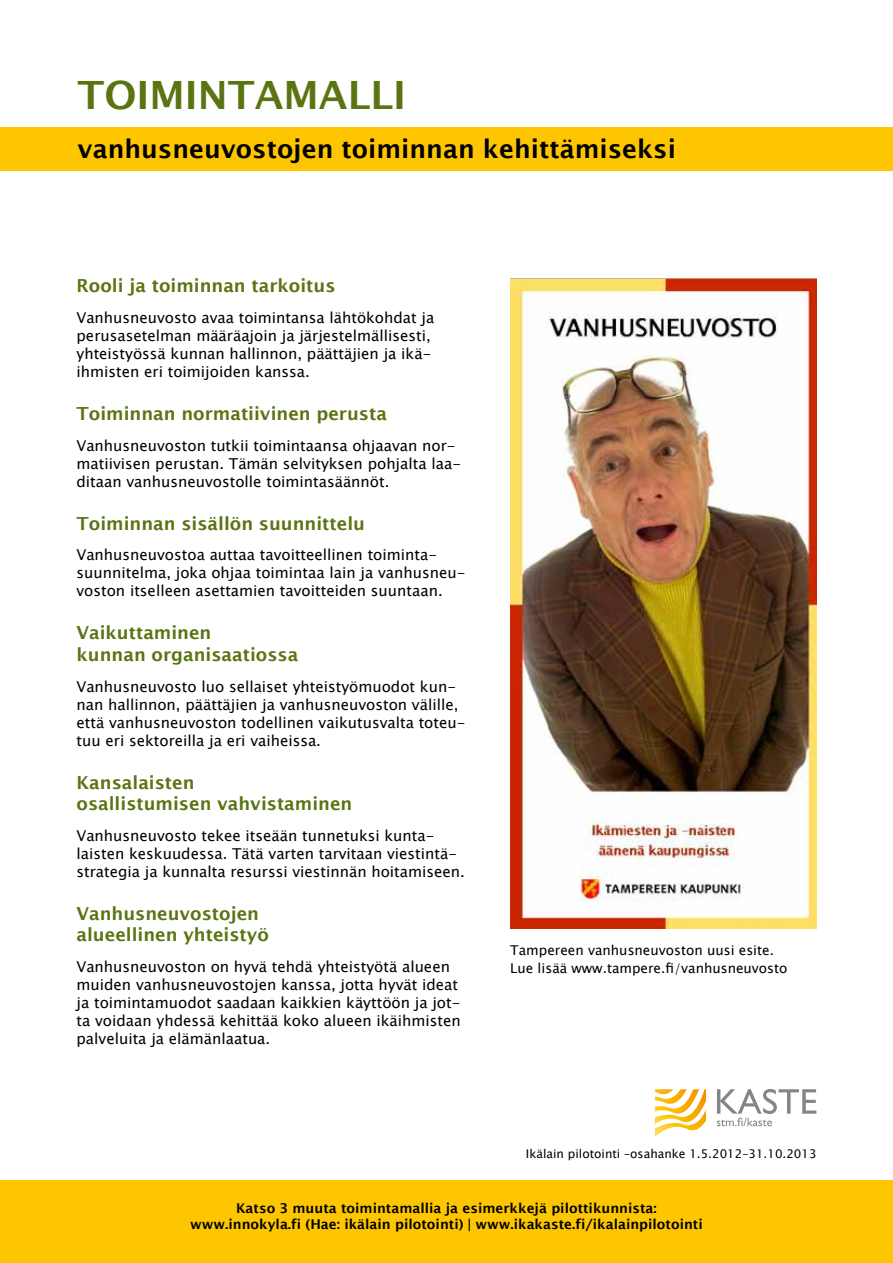
<style>
.page{position:relative;width:893px;height:1263px;background:#fff}
.page>*{position:absolute;margin:0;border:0;box-sizing:border-box;transform-origin:0 0}
.t1{font:600 39px "Lucida Sans";color:#5a7411}
.t2{font:600 25.5px "Lucida Sans";color:#000}
.t3{font:600 18px/21.6px "Lucida Sans";color:#5a7411}
.t4{font:15px/18px "Lucida Sans Unicode";color:#000}
.t5{font:600 13.5px/16.2px "Lucida Sans";color:#000;text-align:center}
.t6{font:13.5px/18px "Lucida Sans Unicode";color:#000}
.t7{font:12px "Lucida Sans Unicode";color:#000}
</style>
<div class="page">
<img style="left:510px;top:279px;width:306px;height:650px">
<img style="left:655px;top:1124px;width:49px;height:13px">
<img style="left:655px;top:1089px;width:51px;height:35px">
<img style="left:655px;top:1089px;width:44px;height:26px">
<img style="left:655px;top:1089px;width:32px;height:16px">
<img style="left:655px;top:1089px;width:18px;height:5px">
<svg style="left:717px;top:1089px;width:99px;height:37px"></svg>
<div style="left:0;top:128px;width:893px;height:43px;background:#fdc600"></div>
<div style="left:0;top:1180px;width:893px;height:83px;background:#fdc600"></div>
<h1 class="t1" style="left:78px;top:73px;width:149px">Toiminta</h1>
<h1 class="t1" style="left:284px;top:73px;width:61px">mall</h1>
<h1 class="t1" style="left:393px;top:73px;width:14px">i</h1>
<h2 class="t2" style="left:78px;top:134px;width:600px">vanhusneuvostojen toiminnan kehittämiseksi</h2>
<p class="t3" style="left:77px;top:275px;width:261px">Rooli ja toiminnan tarkoitus</p>
<p class="t4" style="left:77px;top:309px;width:359px">Vanhusneuvosto avaa toimintansa lähtökohdat ja perusasetelman määräajoin ja järjestelmällisesti, yhteistyössä kunnan hallinnon, päättäjien ja ikä&shy;ihmisten eri toimijoiden kanssa.</p>
<p class="t3" style="left:77px;top:403px;width:312px">Toiminnan normatiivinen perusta</p>
<p class="t4" style="left:77px;top:436px;width:386px">Vanhusneuvoston tutkii toimintaansa ohjaavan nor&shy;matiivisen perustan. Tämän selvityksen pohjalta laa&shy;ditaan vanhusneuvostolle toimintasäännöt.</p>
<p class="t3" style="left:77px;top:512px;width:290px">Toiminnan sisällön suunnittelu</p>
<p class="t4" style="left:77px;top:546px;width:390px">Vanhusneuvostoa auttaa tavoitteellinen toiminta&shy;suunnitelma, joka ohjaa toimintaa lain ja vanhusneu&shy;voston itselleen asettamien tavoitteiden suuntaan.</p>
<p class="t3" style="left:77px;top:622px;width:223px">Vaikuttaminen<br>kunnan organisaatiossa</p>
<p class="t4" style="left:77px;top:677px;width:390px">Vanhusneuvosto luo sellaiset yhteistyömuodot kun&shy;nan hallinnon, päättäjien ja vanhusneuvoston välille, että vanhusneuvoston todellinen vaikutusvalta toteu&shy;tuu eri sektoreilla ja eri vaiheissa.</p>
<p class="t3" style="left:77px;top:771px;width:277px">Kansalaisten<br>osallistumisen vahvistaminen</p>
<p class="t4" style="left:77px;top:827px;width:390px">Vanhusneuvosto tekee itseään tunnetuksi kunta&shy;laisten keskuudessa. Tätä varten tarvitaan viestintä&shy;strategia ja kunnalta resurssi viestinnän hoitamiseen.</p>
<p class="t3" style="left:77px;top:902px;width:194px">Vanhusneuvostojen alueellinen yhteistyö</p>
<p class="t4" style="left:77px;top:958px;width:386px">Vanhusneuvoston on hyvä tehdä yhteistyötä alueen muiden vanhusneuvostojen kanssa, jotta hyvät ideat ja toimintamuodot saadaan kaikkien käyttöön ja jot&shy;ta voidaan yhdessä kehittää koko alueen ikäihmisten palveluita ja elämänlaatua.</p>
<p class="t6" style="left:510px;top:941px;width:279px">Tampereen vanhusneuvoston uusi esite.<br>Lue lisää www.tampere.fi/vanhusneuvosto</p>
<p class="t7" style="left:526px;top:1145px;width:292px">Ikälain pilotointi –osahanke 1.5.2012–31.10.2013</p>
<p class="t5" style="left:190px;top:1200px;width:514px">Katso 3 muuta toimintamallia ja esimerkkejä pilottikunnista: www.innokyla.fi (Hae: ikälain pilotointi) | www.ikakaste.fi/ikalainpilotointi</p>
</div>
